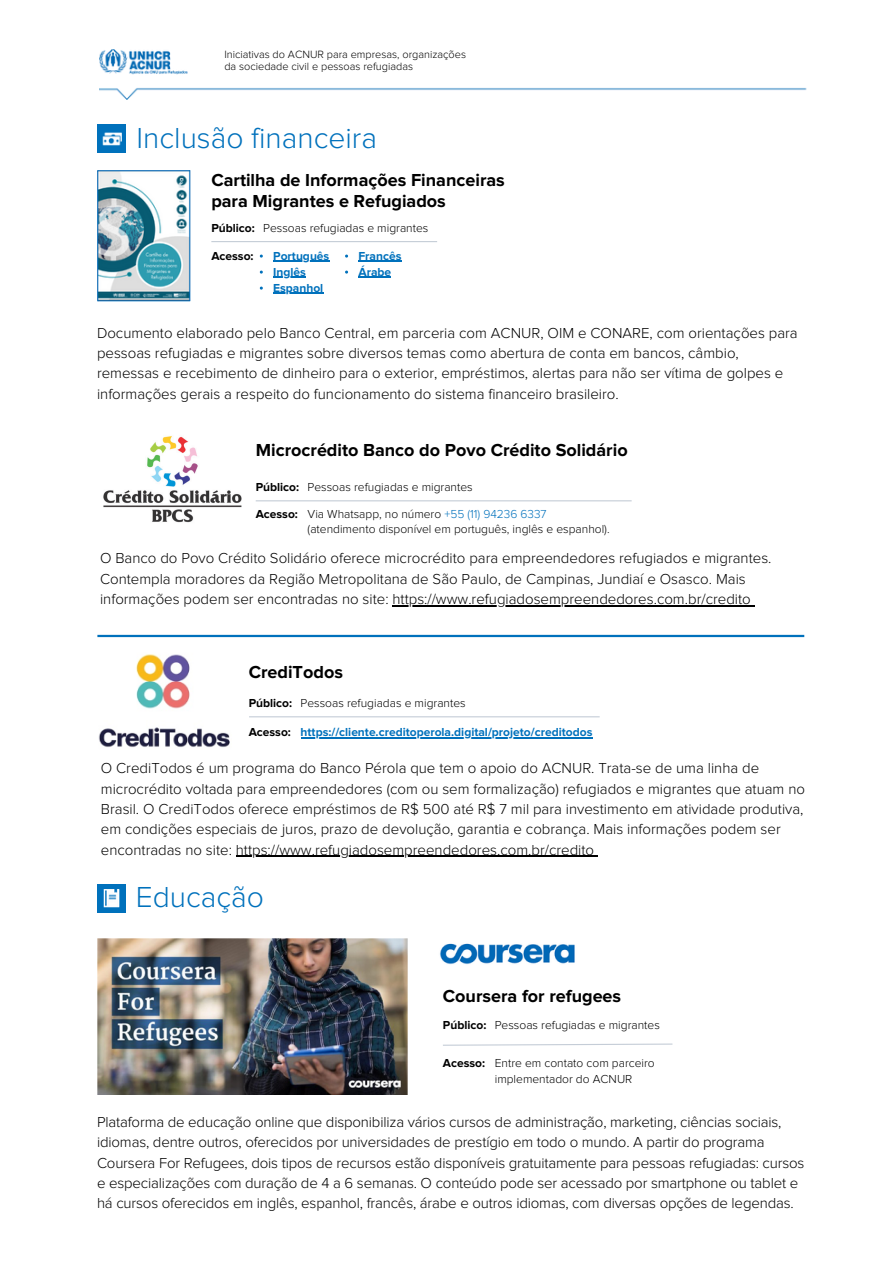
<style>
.page{position:relative;width:894px;height:1264px;background:#fff}
.page>*{position:absolute;margin:0;border:0;box-sizing:border-box;transform-origin:0 0}
.t1{font:300 30px "Proxima Nova";color:#0071bc}
.t2{font:700 18px/21.3px "Proxima Nova";color:#000}
.t3{font:300 15px/20.2px "Proxima Nova";color:#000}
.t4{font:300 12px/16px "Proxima Nova";color:#000}
.t5{font:700 12px "Proxima Nova";color:#0071bc}
.t6{font:700 12px "Proxima Nova";color:#000}
.t7{font:300 10.95px/11.9px "Proxima Nova";color:#000}
.s1{color:#0071bc}
.s2{font-weight:700}
</style>
<div class="page">
<img style="left:99px;top:50px;width:708px;height:49px">
<div style="left:97px;top:124px;width:29px;height:29px;background:#0071bc"></div>
<img style="left:102px;top:132px;width:19px;height:14px">
<img style="left:98px;top:171px;width:92px;height:130px">
<hr style="left:273px;top:260px;width:56px;height:1px;background:#0071bc">
<hr style="left:273px;top:276px;width:33px;height:1px;background:#0071bc">
<hr style="left:273px;top:292px;width:50px;height:1px;background:#0071bc">
<hr style="left:358px;top:260px;width:43px;height:1px;background:#0071bc">
<hr style="left:358px;top:276px;width:33px;height:1px;background:#0071bc">
<hr style="left:211px;top:241px;width:226px;height:1px;background:#c5cdd7">
<hr style="left:256px;top:500px;width:375px;height:1px;background:#c5cdd7">
<img style="left:103px;top:436px;width:139px;height:87px">
<hr style="left:392px;top:605px;width:358px;height:1px;background:#000">
<hr style="left:249px;top:716px;width:350px;height:1px;background:#c5cdd7">
<img style="left:99px;top:654px;width:131px;height:94px">
<hr style="left:236px;top:855px;width:358px;height:1px;background:#000">
<hr style="left:307px;top:737px;width:285px;height:1px;background:#0071bc">
<hr style="left:97px;top:635px;width:707px;height:2px;background:#0071bc">
<div style="left:97px;top:884px;width:29px;height:28px;background:#0071bc"></div>
<img style="left:103px;top:889px;width:16px;height:18px">
<img style="left:97px;top:939px;width:310px;height:155px">
<img style="left:440px;top:943px;width:135px;height:22px">
<svg style="left:443px;top:1043px;width:230px;height:3px"></svg>
<p class="t7" style="left:224px;top:49px;width:243px">Iniciativas do ACNUR para empresas, organizações da sociedade civil e pessoas refugiadas</p>
<h3 class="t1" style="left:136px;top:124px;width:242px">Inclusão financeira</h3>
<p class="t2" style="left:211px;top:170px;width:295px">Cartilha de Informações Financeiras para Migrantes e Refugiados</p>
<h2 class="t6" style="left:211px;top:223px;width:45px">Público:</h2>
<h4 class="t4" style="left:263px;top:221px;width:166px">Pessoas refugiadas e migrantes</h4>
<p class="t6" style="left:211px;top:250px;width:44px">Acesso:</p>
<h4 class="t5" style="left:273px;top:250px;width:58px">Português</h4>
<p class="t5" style="left:273px;top:266px;width:34px">Inglês</p>
<p class="t5" style="left:273px;top:282px;width:52px">Espanhol</p>
<p class="t5" style="left:358px;top:250px;width:44px">Francês</p>
<p class="t5" style="left:358px;top:266px;width:34px">Árabe</p>
<p class="t3" style="left:97px;top:323px;width:702px">Documento elaborado pelo Banco Central, em parceria com ACNUR, OIM e CONARE, com orientações para pessoas refugiadas e migrantes sobre diversos temas como abertura de conta em bancos, câmbio, remessas e recebimento de dinheiro para o exterior, empréstimos, alertas para não ser vítima de golpes e informações gerais a respeito do funcionamento do sistema financeiro brasileiro.</p>
<p class="t2" style="left:256px;top:440px;width:373px">Microcrédito Banco do Povo Crédito Solidário</p>
<p class="t6" style="left:256px;top:481px;width:45px">Público:</p>
<h4 class="t4" style="left:307px;top:479px;width:166px">Pessoas refugiadas e migrantes</h4>
<p class="t6" style="left:256px;top:508px;width:44px">Acesso:</p>
<p class="t4" style="left:307px;top:506px;width:240px">Via Whatsapp, no número <span class="s1">+55 (11) 94236 6337</span></p>
<h3 class="t4" style="left:307px;top:521px;width:303px">(atendimento disponível em português, inglês e espanhol).</h3>
<h2 class="t3" style="left:100px;top:549px;width:672px">O Banco do Povo Crédito Solidário oferece microcrédito para empreendedores refugiados e migrantes.<br>Contempla moradores da Região Metropolitana de São Paulo, de Campinas, Jundiaí e Osasco. Mais informações podem ser encontradas no site: https://www.refugiadosempreendedores.com.br/credito</h2>
<p class="t2" style="left:249px;top:662px;width:96px">CrediTodos</p>
<h4 class="t6" style="left:249px;top:697px;width:45px">Público:</h4>
<h4 class="t4" style="left:300px;top:695px;width:166px">Pessoas refugiadas e migrantes</h4>
<h3 class="t6" style="left:249px;top:726px;width:44px">Acesso:</h3>
<p class="t5" style="left:300px;top:726px;width:293px">https://cliente.creditoperola.digital/projeto/creditodos</p>
<h4 class="t3" style="left:101px;top:759px;width:705px">O CrediTodos é um programa do Banco Pérola que tem o apoio do ACNUR. Trata-se de uma linha de microcrédito voltada para empreendedores (com ou sem formalização) refugiados e migrantes que atuam no Brasil. O CrediTodos oferece empréstimos de R$ 500 até R$ 7 mil para investimento em atividade produtiva, em condições especiais de juros, prazo de devolução, garantia e cobrança. Mais informações podem ser encontradas no site: https://www.refugiadosempreendedores.com.br/credito</h4>
<h1 class="t1" style="left:136px;top:883px;width:130px">Educação</h1>
<p class="t2" style="left:443px;top:986px;width:180px">Coursera for refugees</p>
<h4 class="t6" style="left:443px;top:1019px;width:45px">Público:</h4>
<p class="t4" style="left:494px;top:1017px;width:166px">Pessoas refugiadas e migrantes</p>
<h3 class="t4" style="left:494px;top:1055px;width:161px;text-indent:-52px"><span class="s2">Acesso:</span> Entre em contato com parceiro implementador do ACNUR</h3>
<p class="t3" style="left:97px;top:1112px;width:708px">Plataforma de educação online que disponibiliza vários cursos de administração, marketing, ciências sociais, idiomas, dentre outros, oferecidos por universidades de prestígio em todo o mundo. A partir do programa Coursera For Refugees, dois tipos de recursos estão disponíveis gratuitamente para pessoas refugiadas: cursos e especializações com duração de 4 a 6 semanas. O conteúdo pode ser acessado por smartphone ou tablet e há cursos oferecidos em inglês, espanhol, francês, árabe e outros idiomas, com diversas opções de legendas.</p>
</div>
